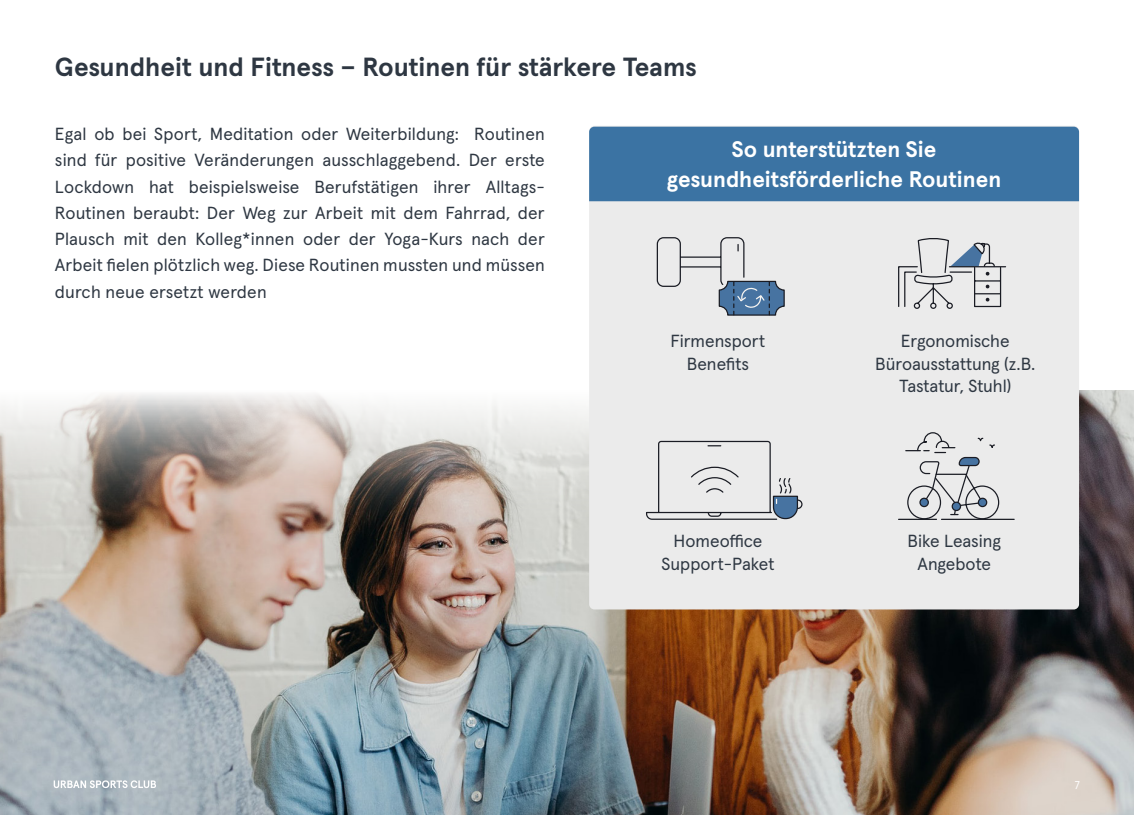
<style>
.page{position:relative;width:1134px;height:815px;background:#fff}
.page>*{position:absolute;margin:0;border:0;box-sizing:border-box;transform-origin:0 0}
.t1{font:700 26.25px "Apercu Aktiv";color:#2e3742}
.t2{font:700 22.5px "Apercu Aktiv";color:#fff}
.t3{font:17.5px/26.2px "Apercu Aktiv";color:#2e3742;text-align:center}
.t4{font:11.25px "Apercu Aktiv";color:#fff}
</style>
<div class="page">
<img style="left:0;top:390px;width:1134px;height:425px">
<svg style="left:0;top:390px;width:589px;height:140px"></svg>
<div style="left:589px;top:126px;width:490px;height:483px;background:#ebebeb;border-radius:5px"></div>
<div style="left:589px;top:127px;width:490px;height:74px;background:#3b73a3"></div>
<svg style="left:646px;top:440px;width:157px;height:80px"></svg>
<svg style="left:898px;top:432px;width:117px;height:88px"></svg>
<svg style="left:656px;top:237px;width:129px;height:79px"></svg>
<svg style="left:898px;top:238px;width:109px;height:71px"></svg>
<svg style="left:54px;top:780px;width:102px;height:8px"></svg>
<p class="t1" style="left:55px;top:46px;width:643px">Gesundheit und Fitness – Routinen für stärkere Teams</p>
<p class="t3" style="left:55px;top:119px;width:491px;text-align:justify">Egal ob bei Sport, Meditation oder Weiterbildung: Routinen sind für positive Veränderungen ausschlaggebend. Der erste Lockdown hat beispielsweise Berufstätigen ihrer Alltags-Routinen beraubt: Der Weg zur Arbeit mit dem Fahrrad, der Plausch mit den Kolleg*innen oder der Yoga-Kurs nach der Arbeit fielen plötzlich weg. Diese Routinen mussten und müssen durch neue ersetzt werden</p>
<p class="t2" style="left:732px;top:132px;width:206px">So unterstützten Sie</p>
<p class="t2" style="left:667px;top:162px;width:336px">gesundheitsförderliche Routinen</p>
<p class="t3" style="left:670px;top:328px;width:97px;line-height:22.5px">Firmensport<br>Benefits</p>
<p class="t3" style="left:662px;top:529px;width:114px;line-height:22.5px">Homeoffice<br>Support-Paket</p>
<p class="t3" style="left:875px;top:328px;width:162px;line-height:22.5px">Ergonomische<br>Büroausstattung (z.B.<br>Tastatur, Stuhl)</p>
<p class="t3" style="left:907px;top:529px;width:95px;line-height:22.5px">Bike Leasing<br>Angebote</p>
<p class="t4" style="left:1075px;top:776px;width:7px">7</p>
</div>
